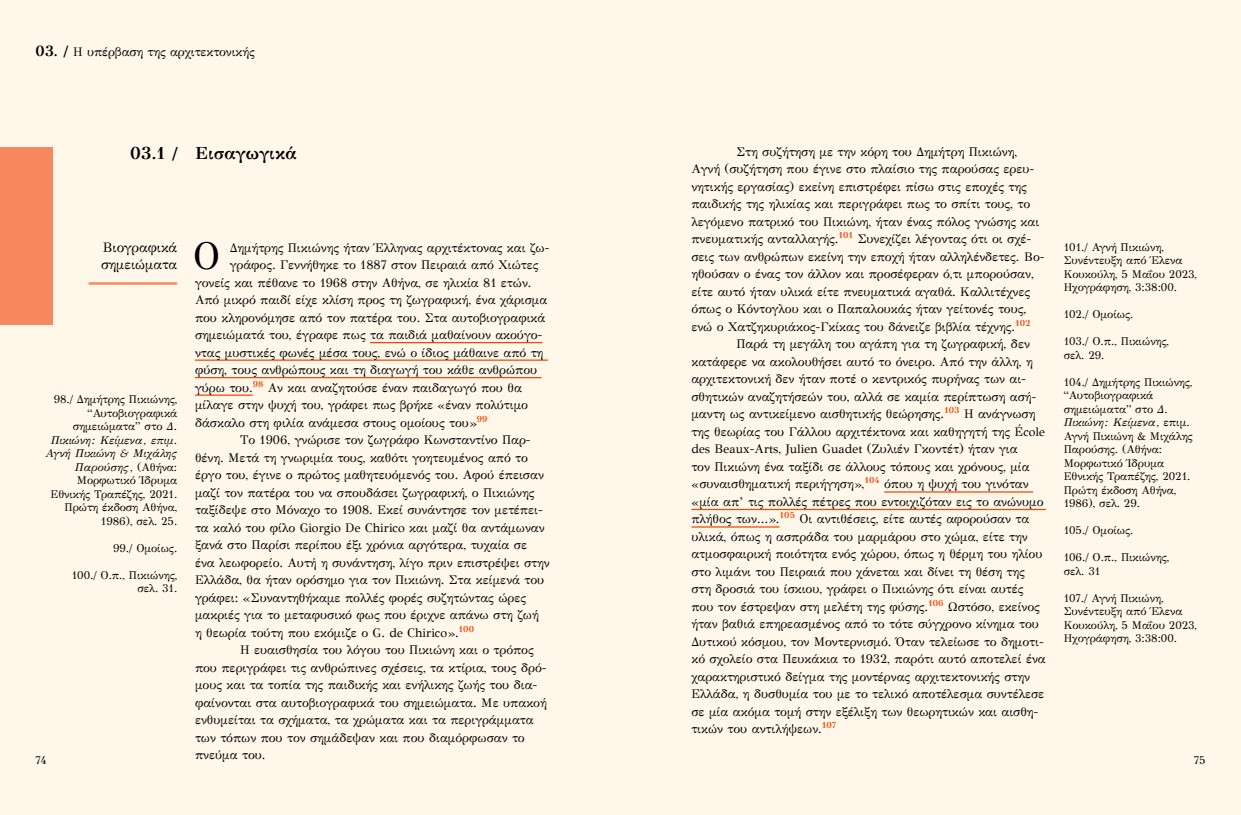
<style>
.page{position:relative;width:1241px;height:815px;background:#fff}
.page>*{position:absolute;margin:0;border:0;box-sizing:border-box;transform-origin:0 0}
.t1{font:37.88px "GFS Didot";color:#000}
.t2{font:700 17.5px "GFS Didot";color:#000}
.t3{font:13.75px/16.5px "GFS Didot";color:#000}
.t4{font:12.5px/17.5px "GFS Didot";letter-spacing:.005em;color:#000}
.t5{font:11.25px/13.5px "GFS Didot";color:#000}
.s1{font-weight:700;font-size:15px}
.s2{font-style:italic}
</style>
<div class="page">
<div style="left:0;top:0;width:1240px;height:815px;background:#fff7e9"></div>
<div style="left:0;top:147px;width:53px;height:177px;background:#f7875d"></div>
<hr style="left:370px;top:342px;width:172px;height:1px;background:#f34705">
<hr style="left:195px;top:360px;width:352px;height:1px;background:#f34705">
<hr style="left:195px;top:377px;width:346px;height:1px;background:#f34705">
<hr style="left:195px;top:395px;width:58px;height:1px;background:#f34705">
<hr style="left:884px;top:491px;width:148px;height:2px;background:#f34705">
<hr style="left:691px;top:509px;width:354px;height:1px;background:#f34705">
<hr style="left:691px;top:526px;width:88px;height:2px;background:#f34705">
<hr style="left:89px;top:282px;width:88px;height:3px;background:#f34705">
<p class="t4" style="left:35px;top:42px;width:221px"><span class="s1">03. /</span> Η υπέρβαση της αρχιτεκτονικής</p>
<h2 class="t2" style="left:130px;top:139px;width:168px">03.1 / Εισαγωγικά</h2>
<p class="t4" style="left:691px;top:142px;width:354px;text-indent:45px">Στη συζήτηση με την κόρη του Δημήτρη Πικιώνη, Αγνή (συζήτηση που έγινε στο πλαίσιο της παρούσας ερευ&shy;νητικής εργασίας) εκείνη επιστρέφει πίσω στις εποχές της παιδικής της ηλικίας και περιγράφει πως το σπίτι τους, το λεγόμενο πατρικό του Πικιώνη, ήταν ένας πόλος γνώσης και πνευματικής ανταλλαγής.<sup>101</sup> Συνεχίζει λέγοντας ότι οι σχέ&shy;σεις των ανθρώπων εκείνη την εποχή ήταν αλληλένδετες. Βο&shy;ηθούσαν ο ένας τον άλλον και προσέφεραν ό,τι μπορούσαν, είτε αυτό ήταν υλικά είτε πνευματικά αγαθά. Καλλιτέχνες όπως ο Κόντογλου και ο Παπαλουκάς ήταν γείτονές τους, ενώ ο Χατζηκυριάκος-Γκίκας του δάνειζε βιβλία τέχνης.<sup>102</sup></p>
<p class="t4" style="left:691px;top:335px;width:356px;text-indent:45px">Παρά τη μεγάλη του αγάπη για τη ζωγραφική, δεν κατάφερε να ακολουθήσει αυτό το όνειρο. Από την άλλη, η αρχιτεκτονική δεν ήταν ποτέ ο κεντρικός πυρήνας των αι&shy;σθητικών αναζητήσεών του, αλλά σε καμία περίπτωση ασή&shy;μαντη ως αντικείμενο αισθητικής θεώρησης.<sup>103</sup> Η ανάγνωση της θεωρίας του Γάλλου αρχιτέκτονα και καθηγητή της École des Beaux-Arts, Julien Guadet (Ζυλιέν Γκοντέτ) ήταν για<br>τον Πικιώνη ένα ταξίδι σε άλλους τόπους και χρόνους, μία «συναισθηματική περιήγηση»,<sup>104</sup> όπου η ψυχή του γινόταν «μία απ’ τις πολλές πέτρες που εντοιχιζόταν εις το ανώνυμο πλήθος των…».<sup>105</sup> Οι αντιθέσεις, είτε αυτές αφορούσαν τα υλικά, όπως η ασπράδα του μαρμάρου στο χώμα, είτε την ατμοσφαιρική ποιότητα ενός χώρου, όπως η θέρμη του ηλίου στο λιμάνι του Πειραιά που χάνεται και δίνει τη θέση της στη δροσιά του ίσκιου, γράφει ο Πικιώνης ότι είναι αυτές που τον έστρεψαν στη μελέτη της φύσης.<sup>106</sup> Ωστόσο, εκείνος ήταν βαθιά επηρεασμένος από το τότε σύγχρονο κίνημα του Δυτικού κόσμου, τον Μοντερνισμό. Όταν τελείωσε το δημοτι&shy;κό σχολείο στα Πευκάκια το 1932, παρότι αυτό αποτελεί ένα χαρακτηριστικό δείγμα της μοντέρνας αρχιτεκτονικής στην Ελλάδα, η δυσθυμία του με το τελικό αποτέλεσμα συντέλεσε σε μία ακόμα τομή στην εξέλιξη των θεωρητικών και αισθη&shy;τικών του αντιλήψεων.<sup>107</sup></p>
<h1 class="t1" style="left:193px;top:226px;width:29px">Ο</h1>
<p class="t4" style="left:230px;top:238px;width:321px">Δημήτρης Πικιώνης ήταν Έλληνας αρχιτέκτονας και ζω-</p>
<p class="t3" style="left:101px;top:239px;width:78px">Βιογραφικά σημειώματα</p>
<p class="t5" style="left:1063px;top:239px;width:135px">101./ Αγνή Πικιώνη,<br>Συνέντευξη από Έλενα<br>Κουκούλη, 5 Μαΐου 2023,<br>Ηχογράφηση, 3:38:00.</p>
<p class="t5" style="left:1063px;top:307px;width:71px">102./ Ομοίως.</p>
<p class="t5" style="left:1063px;top:334px;width:107px">103./ Ο.π., Πικιώνης, σελ. 29.</p>
<p class="t5" style="left:1063px;top:374px;width:130px">104./ Δημήτρης Πικιώνης, “Αυτοβιογραφικά σημειώματα” στο <span class="s2">Δ.<br>Πικιώνη: Κείμενα,</span> επιμ.<br>Αγνή Πικιώνη &amp; Μιχάλης<br>Παρούσης. (Αθήνα:<br>Μορφωτικό Ίδρυμα<br>Εθνικής Τραπέζης, 2021.<br>Πρώτη έκδοση Αθήνα,<br>1986), σελ. 29.</p>
<p class="t5" style="left:1063px;top:523px;width:71px">105./ Ομοίως.</p>
<p class="t5" style="left:1063px;top:550px;width:107px">106./ Ο.π., Πικιώνης, σελ. 31</p>
<p class="t5" style="left:1063px;top:590px;width:135px">107./ Αγνή Πικιώνη,<br>Συνέντευξη από Έλενα<br>Κουκούλη, 5 Μαΐου 2023,<br>Ηχογράφηση, 3:38:00.</p>
<p class="t4" style="left:230px;top:255px;width:310px">γράφος. Γεννήθηκε το 1887 στον Πειραιά από Χιώτες</p>
<p class="t4" style="left:195px;top:273px;width:338px">γονείς και πέθανε το 1968 στην Αθήνα, σε ηλικία 81 ετών.</p>
<p class="t4" style="left:195px;top:290px;width:354px">Από μικρό παιδί είχε κλίση προς τη ζωγραφική, ένα χάρισμα</p>
<p class="t4" style="left:195px;top:308px;width:352px">που κληρονόμησε από τον πατέρα του. Στα αυτοβιογραφικά</p>
<p class="t4" style="left:195px;top:325px;width:349px">σημειώματά του, έγραφε πως τα παιδιά μαθαίνουν ακούγο-</p>
<p class="t4" style="left:195px;top:343px;width:350px">ντας μυστικές φωνές μέσα τους, ενώ ο ίδιος μάθαινε από τη</p>
<p class="t4" style="left:195px;top:360px;width:343px">φύση, τους ανθρώπους και τη διαγωγή του κάθε ανθρώπου</p>
<p class="t4" style="left:195px;top:378px;width:328px">γύρω του.<sup>98</sup> Αν και αναζητούσε έναν παιδαγωγό που θα</p>
<p class="t4" style="left:195px;top:395px;width:334px">μίλαγε στην ψυχή του, γράφει πως βρήκε «έναν πολύτιμο</p>
<p class="t4" style="left:195px;top:413px;width:294px">δάσκαλο στη φιλία ανάμεσα στους ομοίους του»<sup>99</sup></p>
<p class="t4" style="left:240px;top:430px;width:292px">Το 1906, γνώρισε τον ζωγράφο Κωνσταντίνο Παρ-</p>
<p class="t4" style="left:195px;top:448px;width:334px">θένη. Μετά τη γνωριμία τους, καθότι γοητευμένος από το</p>
<p class="t4" style="left:195px;top:465px;width:350px">έργο του, έγινε ο πρώτος μαθητευόμενός του. Αφού έπεισαν</p>
<p class="t4" style="left:195px;top:483px;width:341px">μαζί τον πατέρα του να σπουδάσει ζωγραφική, ο Πικιώνης</p>
<p class="t4" style="left:195px;top:500px;width:349px">ταξίδεψε στο Μόναχο το 1908. Εκεί συνάντησε τον μετέπει-</p>
<p class="t4" style="left:195px;top:518px;width:351px">τα καλό του φίλο Giorgio De Chirico και μαζί θα αντάμωναν</p>
<p class="t4" style="left:195px;top:535px;width:333px">ξανά στο Παρίσι περίπου έξι χρόνια αργότερα, τυχαία σε</p>
<p class="t4" style="left:195px;top:553px;width:356px">ένα λεωφορείο. Αυτή η συνάντηση, λίγο πριν επιστρέψει στην</p>
<p class="t4" style="left:195px;top:570px;width:350px">Ελλάδα, θα ήταν ορόσημο για τον Πικιώνη. Στα κείμενά του</p>
<p class="t4" style="left:195px;top:588px;width:332px">γράφει: «Συναντηθήκαμε πολλές φορές συζητώντας ώρες</p>
<p class="t4" style="left:195px;top:605px;width:345px">μακριές για το μεταφυσικό φως που έριχνε απάνω στη ζωή</p>
<p class="t4" style="left:195px;top:623px;width:280px">η θεωρία τούτη που εκόμιζε ο G. de Chirico».<sup>100</sup></p>
<p class="t4" style="left:240px;top:640px;width:295px">Η ευαισθησία του λόγου του Πικιώνη και ο τρόπος</p>
<p class="t4" style="left:195px;top:658px;width:353px">που περιγράφει τις ανθρώπινες σχέσεις, τα κτίρια, τους δρό-</p>
<p class="t4" style="left:195px;top:675px;width:344px">μους και τα τοπία της παιδικής και ενήλικης ζωής του δια-</p>
<p class="t4" style="left:195px;top:693px;width:353px">φαίνονται στα αυτοβιογραφικά του σημειώματα. Με υπακοή</p>
<p class="t4" style="left:195px;top:710px;width:340px">ενθυμείται τα σχήματα, τα χρώματα και τα περιγράμματα</p>
<p class="t4" style="left:195px;top:728px;width:331px">των τόπων που τον σημάδεψαν και που διαμόρφωσαν το</p>
<p class="t4" style="left:195px;top:745px;width:72px">πνεύμα του.</p>
<p class="t5" style="left:46px;top:392px;width:133px;text-align:right">98./ Δημήτρης Πικιώνης, “Αυτοβιογραφικά σημειώματα” στο <span class="s2">Δ.<br>Πικιώνη: Κείμενα, επιμ.<br>Αγνή Πικιώνη &amp; Μιχάλης<br>Παρούσης,</span> (Αθήνα:<br>Μορφωτικό Ίδρυμα<br>Εθνικής Τραπέζης, 2021.<br>Πρώτη έκδοση Αθήνα,<br>1986), σελ. 25.</p>
<p class="t5" style="left:113px;top:540px;width:66px">99./ Ομοίως.</p>
<p class="t5" style="left:72px;top:567px;width:107px;text-align:right">100./ Ο.π., Πικιώνης, σελ. 31.</p>
<p class="t5" style="left:35px;top:753px;width:13px">74</p>
<p class="t5" style="left:1193px;top:753px;width:13px">75</p>
</div>
